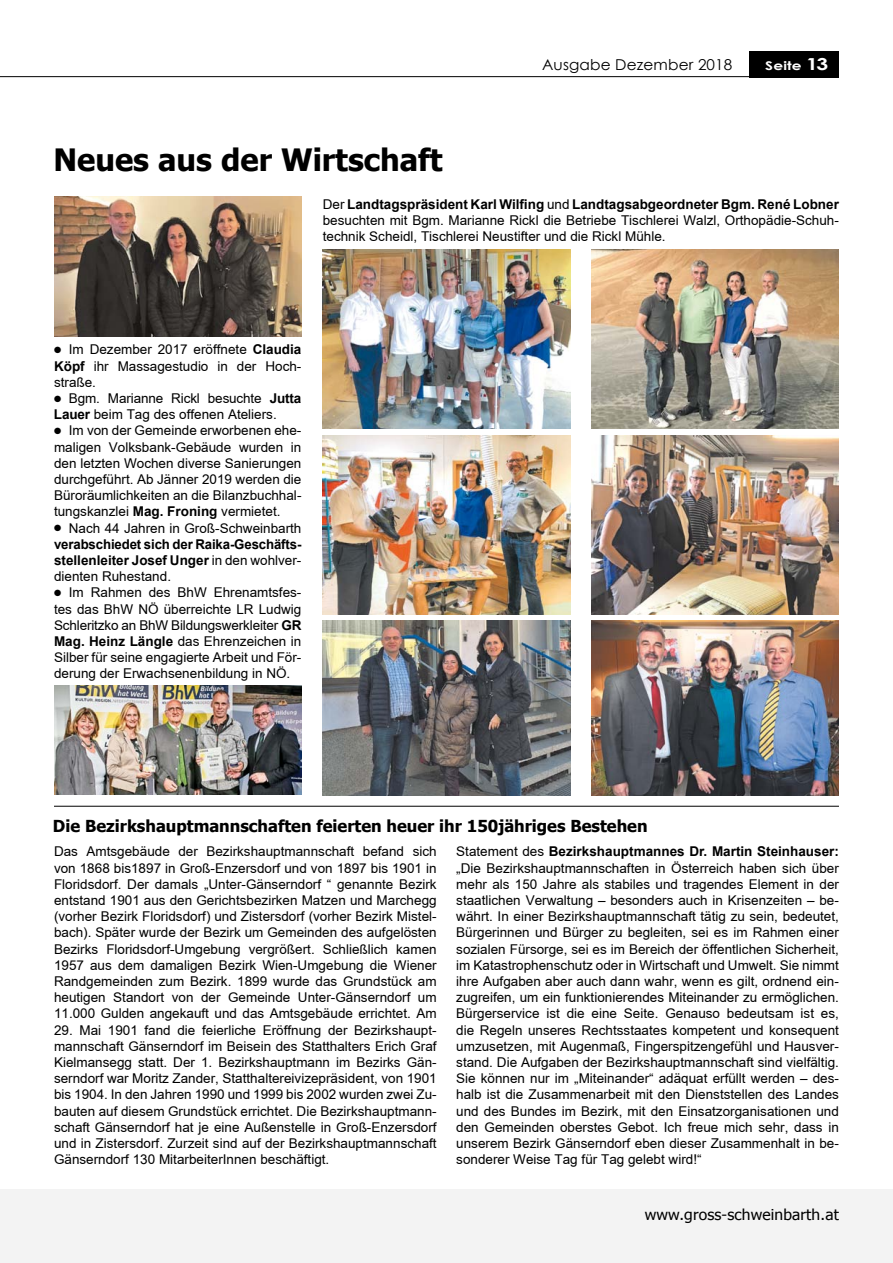
<style>
.page{position:relative;width:893px;height:1263px;background:#fff}
.page>*{position:absolute;margin:0;border:0;box-sizing:border-box;transform-origin:0 0}
.t1{font:700 30.75px "Tahoma";color:#000}
.t2{font:700 16.5px "Tahoma";color:#000}
.t3{font:15px "Tahoma";letter-spacing:.01em;color:#000;scale:1.04 1}
.t4{font:15px "Century Gothic";letter-spacing:.01em;color:#000}
.t5{font:13.5px/16.2px "Arial";color:#000;text-align:justify}
.t6{font:700 12px "Century Gothic";letter-spacing:.01em;color:#fff;scale:1.27 1}
.s1{font-size:16.5px}
.s2{font-weight:700}
</style>
<div class="page">
<img style="left:54px;top:196px;width:247px;height:141px">
<img style="left:323px;top:249px;width:247px;height:180px">
<img style="left:591px;top:249px;width:248px;height:180px">
<img style="left:323px;top:435px;width:247px;height:179px">
<img style="left:591px;top:435px;width:248px;height:179px">
<img style="left:54px;top:685px;width:247px;height:110px">
<img style="left:323px;top:621px;width:247px;height:174px">
<img style="left:591px;top:621px;width:248px;height:174px">
<div style="left:749px;top:51px;width:90px;height:26px;background:#000"></div>
<hr style="left:0;top:76px;width:839px;height:1px;background:#000">
<div style="left:0;top:1189px;width:893px;height:74px;background:#f3f3f3"></div>
<hr style="left:54px;top:806px;width:785px;height:1px;background:#000">
<h1 class="t1" style="left:53px;top:141px;width:391px">Neues aus der Wirtschaft</h1>
<p class="t4" style="left:542px;top:55px;width:192px">Ausgabe Dezember 2018</p>
<p class="t6" style="left:765px;top:58px;width:51px">Seite <span class="s1">13</span></p>
<p class="t5" style="left:323px;top:196px;width:518px">Der <span class="s2">Landtagspräsident Karl Wilfing</span> und <span class="s2">Landtagsabgeordneter Bgm. René Lobner </span>besuchten mit Bgm. Marianne Rickl die Betriebe Tischlerei Walzl, Orthopädie-Schuh&shy;technik Scheidl, Tischlerei Neustifter und die Rickl Mühle.</p>
<p class="t5" style="left:54px;top:342px;width:249px">● Im Dezember 2017 eröffnete <span class="s2">Claudia Köpf</span> ihr Massagestudio in der Hoch&shy;straße.</p>
<p class="t5" style="left:54px;top:390px;width:249px">● Bgm. Marianne Rickl besuchte <span class="s2">Jutta<br>Lauer</span> beim Tag des offenen Ateliers.</p>
<p class="t5" style="left:54px;top:423px;width:249px">● Im von der Gemeinde erworbenen ehe&shy;maligen Volksbank-Gebäude wurden in den letzten Wochen diverse Sanierungen durchgeführt. Ab Jänner 2019 werden die Büroräumlichkeiten an die Bilanzbuchhal&shy;tungskanzlei <span class="s2">Mag. Froning</span> vermietet.</p>
<p class="t5" style="left:54px;top:520px;width:249px">● Nach 44 Jahren in Groß-Schweinbarth <span class="s2">verabschiedet sich der Raika-Geschäfts&shy;stellenleiter Josef Unger</span> in den wohlver&shy;dienten Ruhestand.</p>
<p class="t5" style="left:54px;top:585px;width:249px">● Im Rahmen des BhW Ehrenamtsfes&shy;tes das BhW NÖ überreichte LR Ludwig Schleritzko an BhW Bildungswerkleiter <span class="s2">GR Mag. Heinz Längle</span> das Ehrenzeichen in Silber für seine engagierte Arbeit und För&shy;derung der Erwachsenenbildung in NÖ.</p>
<p class="t2" style="left:53px;top:815px;width:596px">Die Bezirkshauptmannschaften feierten heuer ihr 150jähriges Bestehen</p>
<p class="t5" style="left:54px;top:843px;width:384px">Das Amtsgebäude der Bezirkshauptmannschaft befand sich von 1868 bis1897 in Groß-Enzersdorf und von 1897 bis 1901 in Floridsdorf. Der damals „Unter-Gänserndorf “ genannte Bezirk entstand 1901 aus den Gerichtsbezirken Matzen und Marchegg (vorher Bezirk Floridsdorf) und Zistersdorf (vorher Bezirk Mistel&shy;bach). Später wurde der Bezirk um Gemeinden des aufgelösten Bezirks Floridsdorf-Umgebung vergrößert. Schließlich kamen 1957 aus dem damaligen Bezirk Wien-Umgebung die Wiener Randgemeinden zum Bezirk. 1899 wurde das Grundstück am heutigen Standort von der Gemeinde Unter-Gänserndorf um 11.000 Gulden angekauft und das Amtsgebäude errichtet. Am</p>
<p class="t5" style="left:54px;top:1022px;width:384px">29. Mai 1901 fand die feierliche Eröffnung der Bezirkshaupt&shy;mannschaft Gänserndorf im Beisein des Statthalters Erich Graf Kielmansegg statt. Der 1. Bezirkshauptmann im Bezirks Gän&shy;serndorf war Moritz Zander, Statthaltereivizepräsident, von 1901 bis 1904. In den Jahren 1990 und 1999 bis 2002 wurden zwei Zu&shy;bauten auf diesem Grundstück errichtet. Die Bezirkshauptmann&shy;schaft Gänserndorf hat je eine Außenstelle in Groß-Enzersdorf und in Zistersdorf. Zurzeit sind auf der Bezirkshauptmannschaft Gänserndorf 130 MitarbeiterInnen beschäftigt.</p>
<p class="t5" style="left:456px;top:843px;width:384px">Statement des <span class="s2">Bezirkshauptmannes Dr. Martin Steinhauser: </span>„Die Bezirkshauptmannschaften in Österreich haben sich über mehr als 150 Jahre als stabiles und tragendes Element in der staatlichen Verwaltung – besonders auch in Krisenzeiten – be&shy;währt. In einer Bezirkshauptmannschaft tätig zu sein, bedeutet, Bürgerinnen und Bürger zu begleiten, sei es im Rahmen einer sozialen Fürsorge, sei es im Bereich der öffentlichen Sicherheit, im Katastrophenschutz oder in Wirtschaft und Umwelt. Sie nimmt ihre Aufgaben aber auch dann wahr, wenn es gilt, ordnend ein&shy;zugreifen, um ein funktionierendes Miteinander zu ermöglichen.<br>Bürgerservice ist die eine Seite. Genauso bedeutsam ist es, die Regeln unseres Rechtsstaates kompetent und konsequent umzusetzen, mit Augenmaß, Fingerspitzengefühl und Hausver&shy;stand. Die Aufgaben der Bezirkshauptmannschaft sind vielfältig.<br>Sie können nur im „Miteinander“ adäquat erfüllt werden – des&shy;halb ist die Zusammenarbeit mit den Dienststellen des Landes und des Bundes im Bezirk, mit den Einsatzorganisationen und den Gemeinden oberstes Gebot. Ich freue mich sehr, dass in unserem Bezirk Gänserndorf eben dieser Zusammenhalt in be&shy;sonderer Weise Tag für Tag gelebt wird!“</p>
<p class="t3" style="left:645px;top:1205px;width:188px">www.gross-schweinbarth.at</p>
</div>
